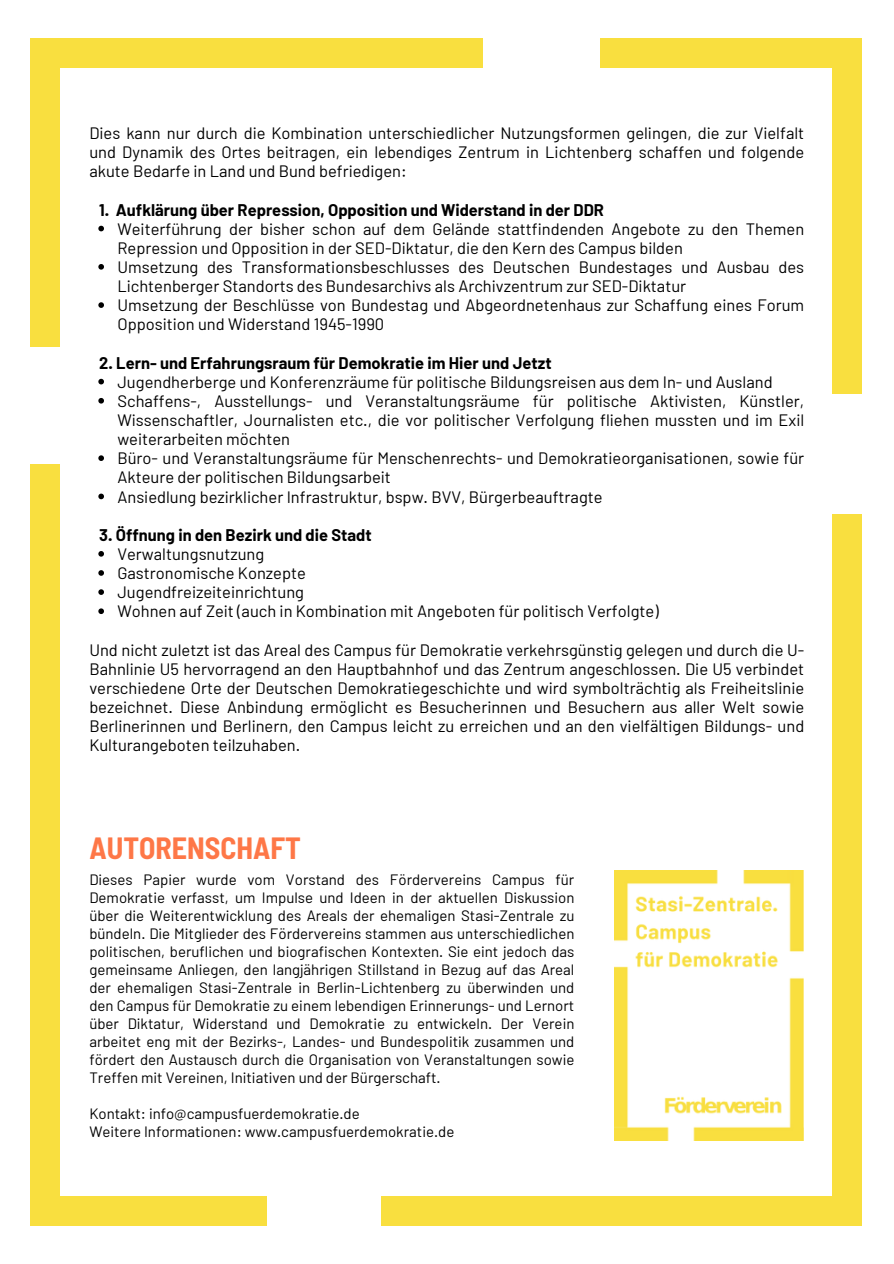
<style>
.page{position:relative;width:894px;height:1264px;background:#fff}
.page>*{position:absolute;margin:0;border:0;box-sizing:border-box;transform-origin:0 0}
.t1{font:700 semi-condensed 30px "Barlow";color:#fe7747}
.t2{font:16.5px/19.2px "Barlow";color:#000}
.t3{font:700 16.5px "Barlow";color:#000}
.t4{font:15px/18px "Barlow";color:#000;text-align:justify}
</style>
<div class="page">
<img style="left:614px;top:870px;width:189px;height:270px">
<svg style="left:98px;top:226px;width:6px;height:5px"></svg>
<svg style="left:98px;top:264px;width:6px;height:6px"></svg>
<svg style="left:98px;top:302px;width:6px;height:6px"></svg>
<svg style="left:98px;top:379px;width:6px;height:5px"></svg>
<svg style="left:98px;top:398px;width:6px;height:5px"></svg>
<svg style="left:98px;top:455px;width:6px;height:6px"></svg>
<svg style="left:98px;top:493px;width:6px;height:6px"></svg>
<svg style="left:98px;top:551px;width:6px;height:5px"></svg>
<svg style="left:98px;top:570px;width:6px;height:6px"></svg>
<svg style="left:98px;top:589px;width:6px;height:6px"></svg>
<svg style="left:98px;top:608px;width:6px;height:6px"></svg>
<div style="left:381px;top:1195px;width:480px;height:30px;background:#f9df3f"></div>
<div style="left:30px;top:1195px;width:237px;height:30px;background:#f9df3f"></div>
<div style="left:600px;top:38px;width:261px;height:29px;background:#f9df3f"></div>
<div style="left:30px;top:38px;width:452px;height:29px;background:#f9df3f"></div>
<div style="left:30px;top:53px;width:30px;height:293px;background:#f9df3f"></div>
<div style="left:30px;top:464px;width:30px;height:731px;background:#f9df3f"></div>
<div style="left:831px;top:514px;width:30px;height:694px;background:#f9df3f"></div>
<div style="left:831px;top:53px;width:30px;height:341px;background:#f9df3f"></div>
<h2 class="t2" style="left:89px;top:123px;width:716px;text-align:justify">Dies kann nur durch die Kombination unterschiedlicher Nutzungsformen gelingen, die zur Vielfalt und Dynamik des Ortes beitragen, ein lebendiges Zentrum in Lichtenberg schaffen und folgende akute Bedarfe in Land und Bund befriedigen:</h2>
<p class="t3" style="left:99px;top:199px;width:506px">1. Aufklärung über Repression, Opposition und Widerstand in der DDR</p>
<p class="t2" style="left:117px;top:218px;width:688px">Weiterführung der bisher schon auf dem Gelände stattfindenden Angebote zu den Themen<br>Repression und Opposition in der SED-Diktatur, die den Kern des Campus bilden</p>
<p class="t2" style="left:117px;top:257px;width:688px">Umsetzung des Transformationsbeschlusses des Deutschen Bundestages und Ausbau des<br>Lichtenberger Standorts des Bundesarchivs als Archivzentrum zur SED-Diktatur</p>
<h2 class="t2" style="left:117px;top:295px;width:688px">Umsetzung der Beschlüsse von Bundestag und Abgeordnetenhaus zur Schaffung eines Forum<br>Opposition und Widerstand 1945-1990</h2>
<p class="t3" style="left:99px;top:352px;width:453px">2. Lern- und Erfahrungsraum für Demokratie im Hier und Jetzt</p>
<p class="t2" style="left:117px;top:371px;width:656px">Jugendherberge und Konferenzräume für politische Bildungsreisen aus dem In- und Ausland</p>
<p class="t2" style="left:117px;top:391px;width:688px;text-align:justify">Schaffens-, Ausstellungs- und Veranstaltungsräume für politische Aktivisten, Künstler, Wissenschaftler, Journalisten etc., die vor politischer Verfolgung fliehen mussten und im Exil weiterarbeiten möchten</p>
<p class="t2" style="left:117px;top:448px;width:688px">Büro- und Veranstaltungsräume für Menschenrechts- und Demokratieorganisationen, sowie für<br>Akteure der politischen Bildungsarbeit</p>
<h2 class="t2" style="left:117px;top:486px;width:486px">Ansiedlung bezirklicher Infrastruktur, bspw. BVV, Bürgerbeauftragte</h2>
<p class="t3" style="left:99px;top:524px;width:274px">3. Öffnung in den Bezirk und die Stadt</p>
<p class="t2" style="left:117px;top:544px;width:148px">Verwaltungsnutzung</p>
<p class="t2" style="left:117px;top:563px;width:190px">Gastronomische Konzepte</p>
<p class="t2" style="left:117px;top:582px;width:188px">Jugendfreizeiteinrichtung</p>
<p class="t2" style="left:117px;top:601px;width:542px">Wohnen auf Zeit (auch in Kombination mit Angeboten für politisch Verfolgte)</p>
<h1 class="t2" style="left:89px;top:639px;width:716px;text-align:justify">Und nicht zuletzt ist das Areal des Campus für Demokratie verkehrsgünstig gelegen und durch die U-Bahnlinie U5 hervorragend an den Hauptbahnhof und das Zentrum angeschlossen. Die U5 verbindet verschiedene Orte der Deutschen Demokratiegeschichte und wird symbolträchtig als Freiheitslinie bezeichnet. Diese Anbindung ermöglicht es Besucherinnen und Besuchern aus aller Welt sowie Berlinerinnen und Berlinern, den Campus leicht zu erreichen und an den vielfältigen Bildungs- und Kulturangeboten teilzuhaben.</h1>
<p class="t1" style="left:89px;top:828px;width:213px">AUTORENSCHAFT</p>
<p class="t4" style="left:89px;top:869px;width:486px">Dieses Papier wurde vom Vorstand des Fördervereins Campus für Demokratie verfasst, um Impulse und Ideen in der aktuellen Diskussion über die Weiterentwicklung des Areals der ehemaligen Stasi-Zentrale zu bündeln. Die Mitglieder des Fördervereins stammen aus unterschiedlichen politischen, beruflichen und biografischen Kontexten. Sie eint jedoch das gemeinsame Anliegen, den langjährigen Stillstand in Bezug auf das Areal der ehemaligen Stasi-Zentrale in Berlin-Lichtenberg zu überwinden und den Campus für Demokratie zu einem lebendigen Erinnerungs- und Lernort über Diktatur, Widerstand und Demokratie zu entwickeln. Der Verein arbeitet eng mit der Bezirks-, Landes- und Bundespolitik zusammen und fördert den Austausch durch die Organisation von Veranstaltungen sowie Treffen mit Vereinen, Initiativen und der Bürgerschaft.</p>
<p class="t4" style="left:89px;top:1103px;width:272px">Kontakt: info@campusfuerdemokratie.de</p>
<p class="t4" style="left:89px;top:1121px;width:366px">Weitere Informationen: www.campusfuerdemokratie.de</p>
</div>
